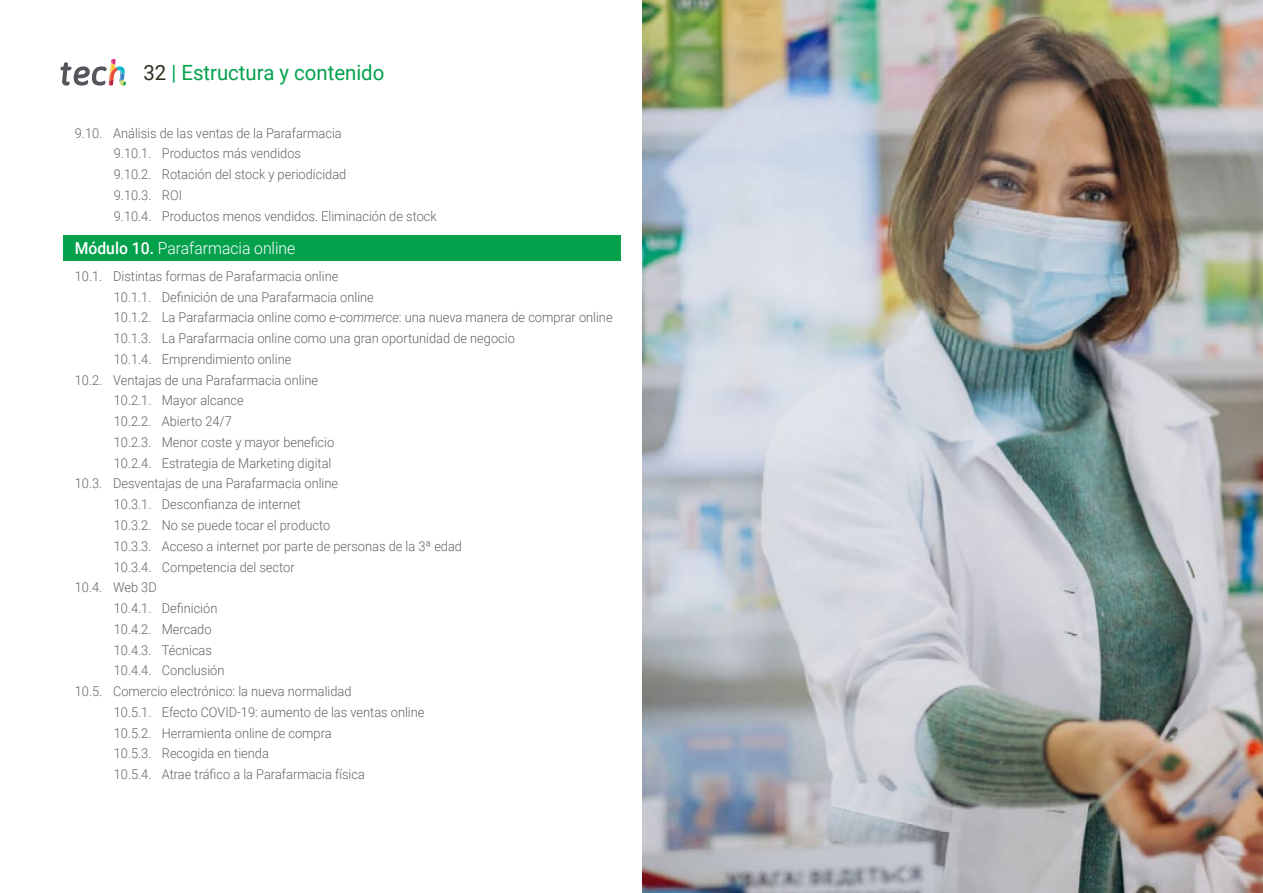
<style>
.page{position:relative;width:1263px;height:893px;background:#fff}
.page>*{position:absolute;margin:0;border:0;box-sizing:border-box;transform-origin:0 0}
.t1{font:21px "Roboto";color:#04a14d}
.t2{font:300 16.5px "Roboto";color:#fff;scale:.95 1}
.t3{font:300 13.5px/20.7px "Roboto";color:#61646a;scale:.95 1}
.s1{color:#312e20}
.s2{font-weight:500}
.s3{font-style:italic}
</style>
<div class="page">
<svg style="left:61px;top:59px;width:65px;height:27px"></svg>
<div style="left:64px;top:235px;width:557px;height:25px;background:#04a14d"></div>
<img style="left:642px;top:0;width:621px;height:893px">
<h1 class="t1" style="left:144px;top:57px;width:242px"><span class="s1">32</span> | Estructura y contenido</h1>
<p class="t3" style="left:114px;top:122px;width:341px;text-indent:-39px">9.10. Análisis de las ventas de la Parafarmacia<br>9.10.1. Productos más vendidos<br>9.10.2. Rotación del stock y periodicidad<br>9.10.3. ROI<br>9.10.4. Productos menos vendidos. Eliminación de stock</p>
<p class="t2" style="left:75px;top:236px;width:234px"><span class="s2">Módulo 10.</span> Parafarmacia online</p>
<p class="t3" style="left:75px;top:265px;width:279px">10.1. Distintas formas de Parafarmacia online</p>
<p class="t3" style="left:114px;top:286px;width:275px">10.1.1. Definición de una Parafarmacia online</p>
<p class="t3" style="left:114px;top:307px;width:526px">10.1.2. La Parafarmacia online como <span class="s3">e-commerce</span>: una nueva manera de comprar online</p>
<p class="t3" style="left:114px;top:328px;width:424px">10.1.3. La Parafarmacia online como una gran oportunidad de negocio</p>
<p class="t3" style="left:114px;top:348px;width:188px">10.1.4. Emprendimiento online</p>
<p class="t3" style="left:75px;top:369px;width:258px">10.2. Ventajas de una Parafarmacia online</p>
<p class="t3" style="left:114px;top:390px;width:138px">10.2.1. Mayor alcance</p>
<p class="t3" style="left:114px;top:411px;width:126px">10.2.2. Abierto 24/7</p>
<p class="t3" style="left:114px;top:431px;width:234px">10.2.3. Menor coste y mayor beneficio</p>
<p class="t3" style="left:114px;top:452px;width:231px">10.2.4. Estrategia de Marketing digital</p>
<p class="t3" style="left:75px;top:473px;width:279px">10.3. Desventajas de una Parafarmacia online</p>
<p class="t3" style="left:114px;top:494px;width:198px">10.3.1. Desconfianza de internet</p>
<p class="t3" style="left:114px;top:514px;width:229px">10.3.2. No se puede tocar el producto</p>
<p class="t3" style="left:114px;top:535px;width:368px">10.3.3. Acceso a internet por parte de personas de la 3ª edad</p>
<p class="t3" style="left:114px;top:556px;width:192px">10.3.4. Competencia del sector</p>
<p class="t3" style="left:75px;top:577px;width:88px">10.4. Web 3D</p>
<p class="t3" style="left:114px;top:597px;width:110px">10.4.1. Definición</p>
<p class="t3" style="left:114px;top:618px;width:104px">10.4.2. Mercado</p>
<p class="t3" style="left:114px;top:639px;width:105px">10.4.3. Técnicas</p>
<p class="t3" style="left:114px;top:660px;width:118px">10.4.4. Conclusión</p>
<p class="t3" style="left:75px;top:680px;width:293px">10.5. Comercio electrónico: la nueva normalidad</p>
<p class="t3" style="left:114px;top:701px;width:328px">10.5.1. Efecto COVID-19: aumento de las ventas online</p>
<p class="t3" style="left:114px;top:722px;width:231px">10.5.2. Herramienta online de compra</p>
<p class="t3" style="left:114px;top:743px;width:165px">10.5.3. Recogida en tienda</p>
<p class="t3" style="left:114px;top:763px;width:266px">10.5.4. Atrae tráfico a la Parafarmacia física</p>
</div>
